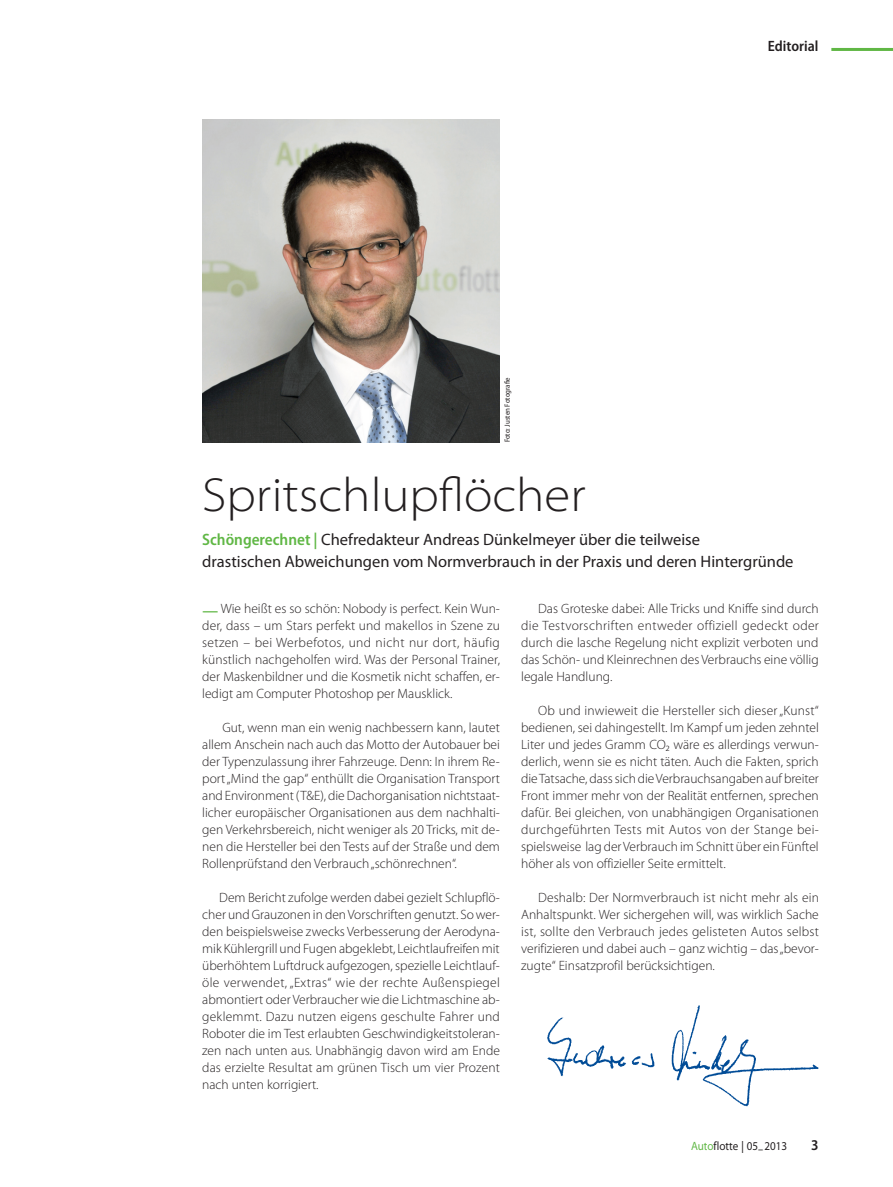
<style>
.page{position:relative;width:893px;height:1187px;background:#fff}
.page>*{position:absolute;margin:0;border:0;box-sizing:border-box;transform-origin:0 0}
.Titel_1{font:300 semi-expanded 48px "Myriad Pro";color:#231f20}
.Vorspann_2{font:16.5px/22.5px "Myriad Pro";color:#231f20}
.Rubrik{font:600 semi-condensed 15px "Myriad Pro";color:#231f20}
.Pagina{font:600 semi-condensed 15px "Myriad Pro";color:#231f20}
.Grundtext_Einzug{font:300 13.5px/17px "Myriad Pro";color:#231f20;text-align:justify}
.Grundtext_Initial_Gr{font:300 13.5px/17px "Myriad Pro";color:#231f20;text-align:justify}
.Pagina-2{font:semi-expanded 12px "Myriad Pro";color:#231f20;scale:.85 1}
.Bildquelle{font:semi-condensed 7.5px "Myriad Pro";color:#231f20}
.s1{font-weight:600;font-stretch:semi-condensed;color:#60b745}
.s2{font-weight:600;font-size:15.75px;color:#60b745}
.s3{color:#60b745}
</style>
<div class="page">
<img style="left:202px;top:119px;width:298px;height:323px">
<img style="left:547px;top:1005px;width:272px;height:102px">
<hr style="left:831px;top:48px;width:62px;height:3px;background:#60b745">
<p class="Bildquelle" style="left:503px;top:442px;width:67px;rotate:-90deg">Foto: Justen Fotografie</p>
<p class="Rubrik" style="left:768px;top:38px;width:52px">Editorial</p>
<p class="Titel_1" style="left:202px;top:467px;width:385px">Spritschlupflöcher</p>
<p class="Vorspann_2" style="left:202px;top:527px;width:593px"><span class="s1">Schöngerechnet |</span> Chefredakteur Andreas Dünkelmeyer über die teilweise<br>drastischen Abweichungen vom Normverbrauch in der Praxis und deren Hintergründe</p>
<p class="Grundtext_Initial_Gr" style="left:202px;top:599px;width:299px"><span class="s2">—</span> Wie heißt es so schön: Nobody is perfect. Kein Wun&shy;der, dass – um Stars perfekt und makellos in Szene zu setzen – bei Werbefotos, und nicht nur dort, häufig künstlich nachgeholfen wird. Was der Personal Trainer, der Maskenbildner und die Kosmetik nicht schaffen, er&shy;ledigt am Computer Photoshop per Mausklick.</p>
<p class="Grundtext_Einzug" style="left:202px;top:718px;width:299px;text-indent:20px">Gut, wenn man ein wenig nachbessern kann, lautet allem Anschein nach auch das Motto der Autobauer bei der Typenzulassung ihrer Fahrzeuge. Denn: In ihrem Re&shy;port „Mind the gap“ enthüllt die Organisation Transport and Environment (T&amp;E), die Dachorganisation nichtstaat&shy;licher europäischer Organisationen aus dem nachhalti&shy;gen Verkehrsbereich, nicht weniger als 20 Tricks, mit de&shy;nen die Hersteller bei den Tests auf der Straße und dem Rollenprüfstand den Verbrauch „schönrechnen“.</p>
<p class="Grundtext_Einzug" style="left:202px;top:888px;width:299px;text-indent:17px">Dem Bericht zufolge werden dabei gezielt Schlupflö&shy;cher und Grauzonen in den Vorschriften genutzt. So wer&shy;den beispielsweise zwecks Verbesserung der Aerodyna&shy;mik Kühlergrill und Fugen abgeklebt, Leichtlaufreifen mit überhöhtem Luftdruck aufgezogen, spezielle Leichtlauf&shy;öle verwendet, „Extras“ wie der rechte Außenspiegel abmontiert oder Verbraucher wie die Lichtmaschine ab&shy;geklemmt. Dazu nutzen eigens geschulte Fahrer und Roboter die im Test erlaubten Geschwindigkeitstoleran&shy;zen nach unten aus. Unabhängig davon wird am Ende das erzielte Resultat am grünen Tisch um vier Prozent nach unten korrigiert.</p>
<p class="Grundtext_Einzug" style="left:521px;top:599px;width:299px;text-indent:17px">Das Groteske dabei: Alle Tricks und Kniffe sind durch die Testvorschriften entweder offiziell gedeckt oder durch die lasche Regelung nicht explizit verboten und das Schön- und Kleinrechnen des Verbrauchs eine völlig legale Handlung.</p>
<p class="Grundtext_Einzug" style="left:521px;top:701px;width:299px;text-indent:17px">Ob und inwieweit die Hersteller sich dieser „Kunst“ bedienen, sei dahingestellt. Im Kampf um jeden zehntel Liter und jedes Gramm CO2 wäre es allerdings verwun&shy;derlich, wenn sie es nicht täten. Auch die Fakten, sprich die Tatsache, dass sich die Verbrauchsangaben auf breiter Front immer mehr von der Realität entfernen, sprechen dafür. Bei gleichen, von unabhängigen Organisationen durchgeführten Tests mit Autos von der Stange bei&shy;spielsweise lag der Verbrauch im Schnitt über ein Fünftel höher als von offizieller Seite ermittelt.</p>
<p class="Grundtext_Einzug" style="left:521px;top:888px;width:299px;text-indent:17px">Deshalb: Der Normverbrauch ist nicht mehr als ein Anhaltspunkt. Wer sichergehen will, was wirklich Sache ist, sollte den Verbrauch jedes gelisteten Autos selbst verifizieren und dabei auch – ganz wichtig – das „bevor&shy;zugte“ Einsatzprofil berücksichtigen.</p>
<p class="Pagina-2" style="left:691px;top:1139px;width:115px"><span class="s3">Auto</span>flotte | 05–2013</p>
<p class="Pagina" style="left:811px;top:1136px;width:9px">3</p>
</div>
